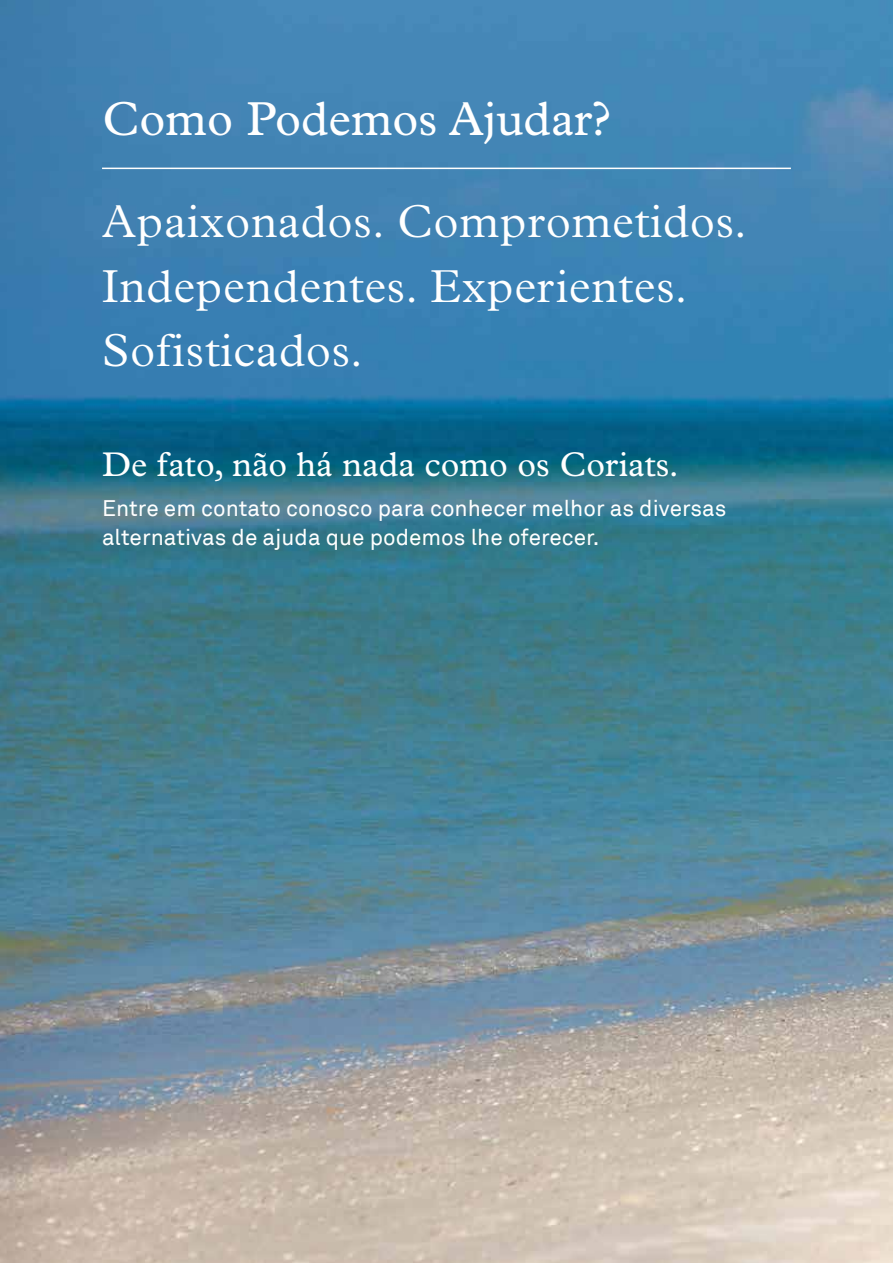
<style>
.page{position:relative;width:893px;height:1263px;background:#fff}
.page>*{position:absolute;margin:0;border:0;box-sizing:border-box;transform-origin:0 0}
.t1{font:48px "Plantin";color:#fff}
.t2{font:300 46.5px/64.5px "Plantin";letter-spacing:.02em;color:#fff}
.t3{font:34.5px "Plantin";color:#fff}
.t4{font:22.5px/28.5px "Akkurat";color:#fff}
</style>
<div class="page">
<img style="left:0;top:0;width:893px;height:1263px">
<hr style="left:102px;top:168px;width:689px;height:1px;background:#fff">
<h1 class="t1" style="left:102px;top:92px;width:510px">Como Podemos Ajudar?</h1>
<h2 class="t2" style="left:102px;top:190px;width:646px">Apaixonados. Comprometidos.<br>Independentes. Experientes.<br>Sofisticados.</h2>
<h3 class="t3" style="left:102px;top:445px;width:578px">De fato, não há nada como os Coriats.</h3>
<p class="t4" style="left:102px;top:495px;width:626px">Entre em contato conosco para conhecer melhor as diversas alternativas de ajuda que podemos lhe oferecer.</p>
</div>
